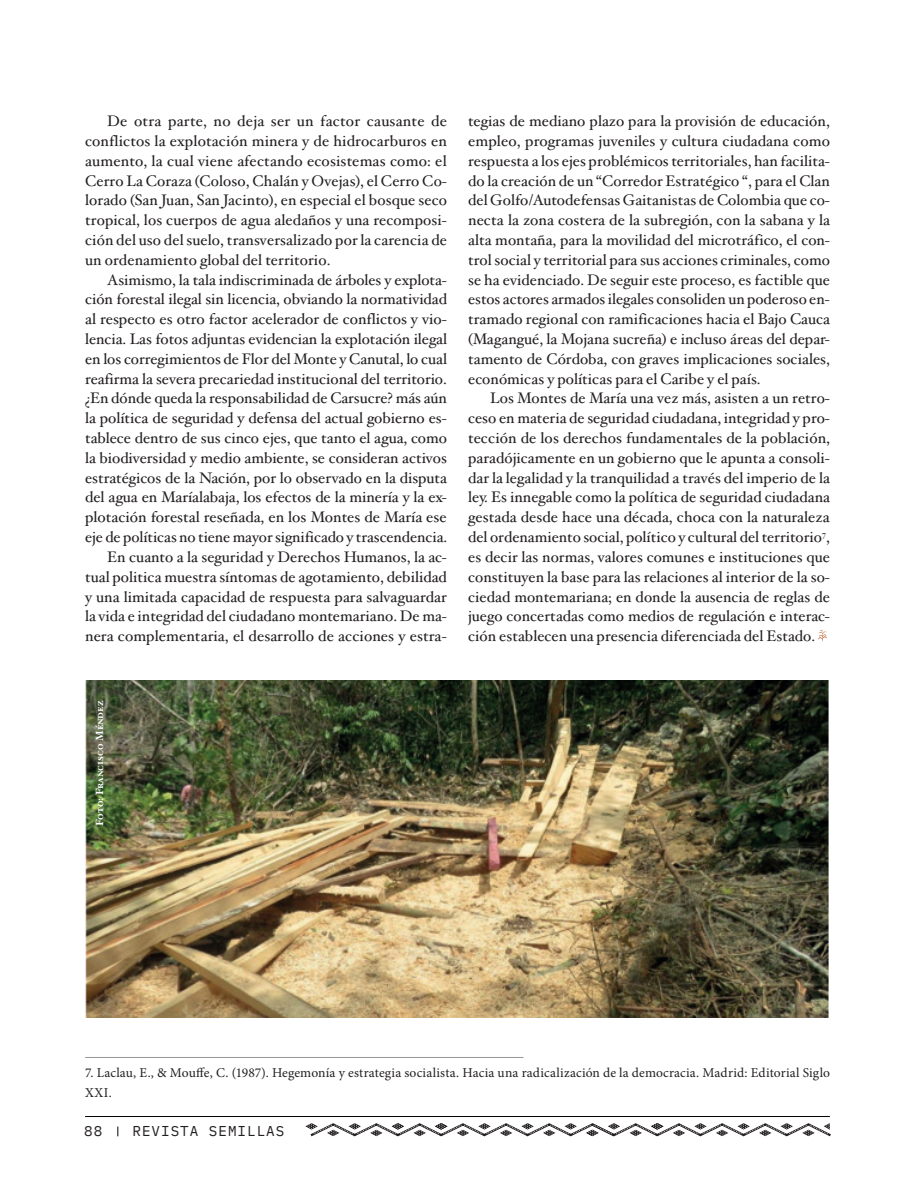
<style>
.page{position:relative;width:915px;height:1191px;background:#fff}
.page>*{position:absolute;margin:0;border:0;box-sizing:border-box;transform-origin:0 0}
.t1{font:15.3px/19.8px "Hoefler Text";color:#231f20;text-align:justify}
.t2{font:14.25px "IBM Plex Mono";letter-spacing:.07em;color:#231f20}
.t3{font:13.5px/19.8px "Minion Pro";letter-spacing:.01em;color:#231f20}
.t4{font:10.5px "Hoefler Text Bold SC";color:#fff}
</style>
<div class="page">
<hr style="left:85px;top:1116px;width:744px;height:1px;background:#000001">
<svg style="left:305px;top:1123px;width:526px;height:14px"></svg>
<svg style="left:818px;top:629px;width:8px;height:12px"></svg>
<img style="left:85px;top:680px;width:744px;height:337px">
<hr style="left:85px;top:1057px;width:438px;height:1px;background:#939598">
<p class="t1" style="left:85px;top:112px;width:363px;text-indent:22px">De otra parte, no deja ser un factor causante de conflictos la explotación minera y de hidrocarburos en aumento, la cual viene afectando ecosistemas como: el Cerro La Coraza (Coloso, Chalán y Ovejas), el Cerro Co&shy;lorado (San Juan, San Jacinto), en especial el bosque seco tropical, los cuerpos de agua aledaños y una recomposi&shy;ción del uso del suelo, transversalizado por la carencia de un ordenamiento global del territorio.</p>
<p class="t1" style="left:85px;top:270px;width:363px;text-align:right">Asimismo, la tala indiscriminada de árboles y explota&shy;ción forestal ilegal sin licencia, obviando la normatividad al respecto es otro factor acelerador de conflictos y vio&shy;lencia. Las fotos adjuntas evidencian la explotación ilegal en los corregimientos de Flor del Monte y Canutal, lo cual reafirma la severa precariedad institucional del territorio. ¿En dónde queda la responsabilidad de Carsucre? más aún la política de seguridad y defensa del actual gobierno es&shy;tablece dentro de sus cinco ejes, que tanto el agua, como la biodiversidad y medio ambiente, se consideran activos estratégicos de la Nación, por lo observado en la disputa del agua en Maríalabaja, los efectos de la minería y la ex&shy;plotación forestal reseñada, en los Montes de María ese eje de políticas no tiene mayor significado y trascendencia.<br>En cuanto a la seguridad y Derechos Humanos, la ac&shy;tual politica muestra síntomas de agotamiento, debilidad y una limitada capacidad de respuesta para salvaguardar la vida e integridad del ciudadano montemariano. De ma&shy;nera complementaria, el desarrollo de acciones y estra-</p>
<p class="t1" style="left:468px;top:112px;width:363px">tegias de mediano plazo para la provisión de educación, empleo, programas juveniles y cultura ciudadana como respuesta a los ejes problémicos territoriales, han facilita&shy;do la creación de un “Corredor Estratégico “, para el Clan del Golfo/Autodefensas Gaitanistas de Colombia que co&shy;necta la zona costera de la subregión, con la sabana y la alta montaña, para la movilidad del microtráfico, el con&shy;trol social y territorial para sus acciones criminales, como se ha evidenciado. De seguir este proceso, es factible que estos actores armados ilegales consoliden un poderoso en&shy;tramado regional con ramificaciones hacia el Bajo Cauca (Magangué, la Mojana sucreña) e incluso áreas del depar&shy;tamento de Córdoba, con graves implicaciones sociales, económicas y políticas para el Caribe y el país.</p>
<p class="t1" style="left:468px;top:389px;width:363px;text-indent:22px">Los Montes de María una vez más, asisten a un retro&shy;ceso en materia de seguridad ciudadana, integridad y pro&shy;tección de los derechos fundamentales de la población, paradójicamente en un gobierno que le apunta a consoli&shy;dar la legalidad y la tranquilidad a través del imperio de la ley. Es innegable como la política de seguridad ciudadana gestada desde hace una década, choca con la naturaleza del ordenamiento social, político y cultural del territorio<sup>7</sup>, es decir las normas, valores comunes e instituciones que constituyen la base para las relaciones al interior de la so&shy;ciedad montemariana; en donde la ausencia de reglas de juego concertadas como medios de regulación e interac&shy;ción establecen una presencia diferenciada del Estado.</p>
<p class="t4" style="left:93px;top:826px;width:127px;rotate:-90deg">Foto: Francisco Méndez</p>
<p class="t3" style="left:85px;top:1062px;width:746px">7. Laclau, E., &amp; Mouffe, C. (1987). Hegemonía y estrategia socialista. Hacia una radicalización de la democracia. Madrid: Editorial Siglo<br>XXI.</p>
<p class="t2" style="left:84px;top:1120px;width:20px">88</p>
<p class="t2" style="left:132px;top:1120px;width:153px">REVISTA SEMILLAS</p>
</div>
